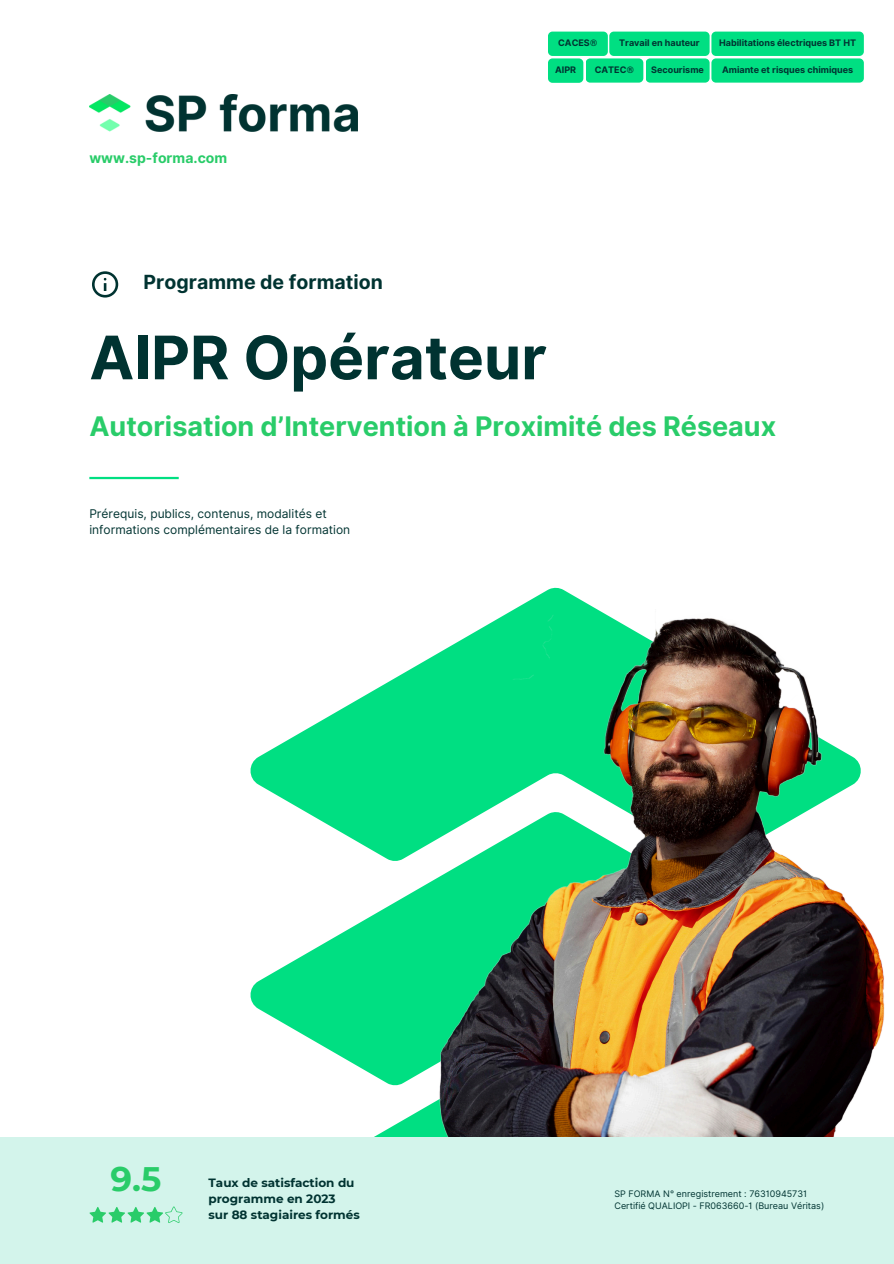
<style>
.page{position:relative;width:894px;height:1264px;background:#fff}
.page>*{position:absolute;margin:0;border:0;box-sizing:border-box;transform-origin:0 0}
.t1{font:700 60px "Inter";color:#003331}
.t2{font:700 33.9px "Montserrat";color:#29cc69}
.t3{font:700 27px "Inter";color:#29cc69}
.t4{font:700 19.5px "Inter";color:#003331}
.t5{font:700 13.95px "Inter";color:#29cc69}
.t6{font:12px/16px "Inter";color:#003331}
.t7{font:700 12px/16px "Montserrat";color:#003331}
.t8{font:700 9px "Inter";color:#003331}
.t9{font:9px "Inter";color:#003331}
</style>
<div class="page">
<img style="left:89px;top:95px;width:268px;height:37px">
<svg style="left:92px;top:271px;width:26px;height:26px"></svg>
<svg style="left:374px;top:1085px;width:55px;height:52px"></svg>
<svg style="left:250px;top:882px;width:179px;height:203px;fill:#00df82"></svg>
<svg style="left:250px;top:587px;width:347px;height:274px"></svg>
<img style="left:429px;top:609px;width:456px;height:528px">
<div style="left:0;top:1137px;width:893px;height:126px;background:#d3f4eb"></div>
<hr style="left:89px;top:477px;width:90px;height:2px;background:#00df82">
<div style="left:609px;top:32px;width:100px;height:24px;background:#00df82;border-radius:4px"></div>
<div style="left:645px;top:58px;width:64px;height:25px;background:#00df82;border-radius:4px"></div>
<div style="left:711px;top:32px;width:152px;height:24px;background:#00df82;border-radius:4px"></div>
<div style="left:711px;top:58px;width:152px;height:25px;background:#00df82;border-radius:4px"></div>
<div style="left:548px;top:32px;width:59px;height:24px;background:#00df82;border-radius:4px"></div>
<div style="left:548px;top:58px;width:35px;height:25px;background:#00df82;border-radius:4px"></div>
<div style="left:585px;top:58px;width:58px;height:25px;background:#00df82;border-radius:4px"></div>
<svg style="left:89px;top:1206px;width:93px;height:16px"></svg>
<p class="t5" style="left:89px;top:150px;width:139px">www.sp-forma.com</p>
<p class="t8" style="left:619px;top:38px;width:82px">Travail en hauteur</p>
<p class="t8" style="left:651px;top:64px;width:54px">Secourisme</p>
<p class="t8" style="left:558px;top:38px;width:41px">CACES®</p>
<p class="t8" style="left:555px;top:64px;width:22px">AIPR</p>
<p class="t8" style="left:594px;top:64px;width:41px">CATEC®</p>
<p class="t8" style="left:719px;top:38px;width:138px">Habilitations électriques BT HT</p>
<p class="t8" style="left:721px;top:64px;width:133px">Amiante et risques chimiques</p>
<h3 class="t4" style="left:143px;top:270px;width:241px">Programme de formation</h3>
<h1 class="t1" style="left:89px;top:321px;width:459px">AIPR Opérateur</h1>
<p class="t3" style="left:89px;top:410px;width:688px">Autorisation d’Intervention à Proximité des Réseaux</p>
<h2 class="t6" style="left:89px;top:506px;width:262px">Prérequis, publics, contenus, modalités et informations complémentaires de la formation</h2>
<p class="t2" style="left:110px;top:1157px;width:52px">9.5</p>
<h4 class="t7" style="left:208px;top:1174px;width:153px">Taux de satisfaction du programme en 2023<br>sur 88 stagiaires formés</h4>
<p class="t9" style="left:614px;top:1188px;width:194px">SP FORMA N° enregistrement : 76310945731</p>
<p class="t9" style="left:614px;top:1200px;width:211px">Certifié QUALIOPI - FR063660-1 (Bureau Véritas)</p>
</div>
